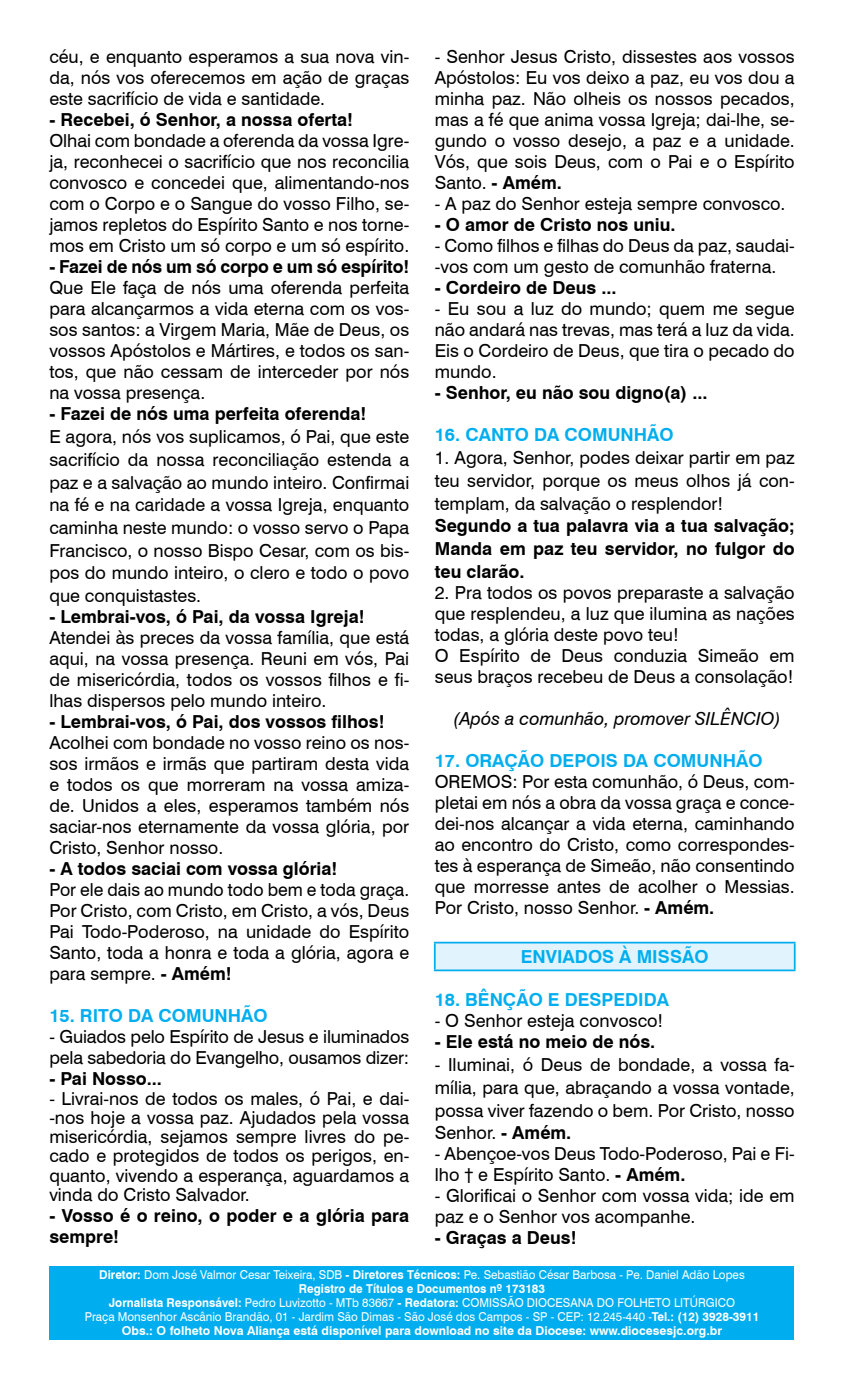
<style>
.page{position:relative;width:844px;height:1389px;background:#fff}
.page>*{position:absolute;margin:0;border:0;box-sizing:border-box;transform-origin:0 0}
.t1{font:17.85px/21px "Swiss 721 BT";color:#000;text-align:justify}
.t2{font:700 17.85px/22.8px "Swiss 721 BT";color:#000}
.t3{font:700 17.85px "Swiss 721 BT";color:#00aeef}
.t4{font:italic 17.85px "Swiss 721 BT";color:#000}
.t5{font:12.25px/14px "Swiss 721 BT";color:#fff;text-align:center;scale:.95 1}
.s1{font-weight:700}
</style>
<div class="page">
<div style="left:50px;top:1266px;width:744px;height:73px;background:#00aeef"></div>
<div style="left:434px;top:943px;width:360px;height:27px;background:#e1f4fd"></div>
<hr style="left:434px;top:942px;width:361px;height:1px;background:#00aeef">
<svg style="left:434px;top:943px;width:1px;height:27px"></svg>
<hr style="left:793px;top:943px;width:2px;height:27px;background:#00aeef">
<hr style="left:434px;top:970px;width:361px;height:1px;background:#00aeef">
<p class="t1" style="left:49px;top:46px;width:361px">céu, e enquanto esperamos a sua nova vin&shy;da, nós vos oferecemos em ação de graças este sacrifício de vida e santidade.</p>
<p class="t2" style="left:49px;top:108px;width:305px">- Recebei, ó Senhor, a nossa oferta!</p>
<p class="t1" style="left:49px;top:130px;width:361px">Olhai com bondade a oferenda da vossa Igre&shy;ja, reconhecei o sacrifício que nos reconcilia convosco e concedei que, alimentando-nos com o Corpo e o Sangue do vosso Filho, se&shy;jamos repletos do Espírito Santo e nos torne&shy;mos em Cristo um só corpo e um só espírito.</p>
<p class="t2" style="left:49px;top:255px;width:361px">- Fazei de nós um só corpo e um só espírito!</p>
<p class="t1" style="left:49px;top:277px;width:361px">Que Ele faça de nós uma oferenda perfeita para alcançarmos a vida eterna com os vos&shy;sos santos: a Virgem Maria, Mãe de Deus, os vossos Apóstolos e Mártires, e todos os san&shy;tos, que não cessam de interceder por nós na vossa presença.</p>
<p class="t2" style="left:49px;top:402px;width:318px">- Fazei de nós uma perfeita oferenda!</p>
<p class="t1" style="left:49px;top:425px;width:361px;line-height:22.8px">E agora, nós vos suplicamos, ó Pai, que este sacrifício da nossa reconciliação estenda a paz e a salvação ao mundo inteiro. Confirmai na fé e na caridade a vossa Igreja, enquanto caminha neste mundo: o vosso servo o Papa Francisco, o nosso Bispo Cesar, com os bis&shy;pos do mundo inteiro, o clero e todo o povo que conquistastes.</p>
<p class="t2" style="left:49px;top:605px;width:317px">- Lembrai-vos, ó Pai, da vossa Igreja!</p>
<p class="t1" style="left:49px;top:627px;width:361px">Atendei às preces da vossa família, que está aqui, na vossa presença. Reuni em vós, Pai de misericórdia, todos os vossos filhos e fi&shy;lhas dispersos pelo mundo inteiro.</p>
<p class="t2" style="left:49px;top:710px;width:336px">- Lembrai-vos, ó Pai, dos vossos filhos!</p>
<p class="t1" style="left:49px;top:732px;width:361px">Acolhei com bondade no vosso reino os nos&shy;sos irmãos e irmãs que partiram desta vida e todos os que morreram na vossa amiza&shy;de. Unidos a eles, esperamos também nós saciar-nos eternamente da vossa glória, por Cristo, Senhor nosso.</p>
<p class="t2" style="left:49px;top:857px;width:289px">- A todos saciai com vossa glória!</p>
<p class="t1" style="left:49px;top:879px;width:361px">Por ele dais ao mundo todo bem e toda graça.<br>Por Cristo, com Cristo, em Cristo, a vós, Deus Pai Todo-Poderoso, na unidade do Espírito Santo, toda a honra e toda a glória, agora e para sempre. <span class="s1">- Amém!</span></p>
<p class="t3" style="left:49px;top:1004px;width:220px">15. RITO DA COMUNHÃO</p>
<p class="t1" style="left:49px;top:1026px;width:361px">- Guiados pelo Espírito de Jesus e iluminados pela sabedoria do Evangelho, ousamos dizer:</p>
<p class="t2" style="left:49px;top:1067px;width:114px">- Pai Nosso...</p>
<p class="t1" style="left:49px;top:1088px;width:361px;line-height:19.2px">- Livrai-nos de todos os males, ó Pai, e dai--nos hoje a vossa paz. Ajudados pela vossa misericórdia, sejamos sempre livres do pe&shy;cado e protegidos de todos os perigos, en&shy;quanto, vivendo a esperança, aguardamos a vinda do Cristo Salvador.</p>
<p class="t2" style="left:49px;top:1204px;width:361px;line-height:21px">- Vosso é o reino, o poder e a glória para sempre!</p>
<p class="t5" style="left:85px;top:1267px;width:711px"><span class="s1">Diretor:</span> Dom José Valmor Cesar Teixeira, SDB <span class="s1">- Diretores Técnicos:</span> Pe. Sebastião César Barbosa - Pe. Daniel Adão Lopes <span class="s1">Registro de Títulos e Documentos nº 173183<br>Jornalista Responsável:</span> Pedro Luvizotto - MTb 83667 <span class="s1">- Redatora:</span> COMISSÃO DIOCESANA DO FOLHETO LITÚRGICO<br>Praça Monsenhor Ascânio Brandão, 01 - Jardim São Dimas - São José dos Campos - SP - CEP: 12.245-440 -<span class="s1">Tel.: (12) 3928-3911<br>Obs.: O folheto Nova Aliança está disponível para download no site da Diocese: www.diocesesjc.org.br</span></p>
<p class="t1" style="left:434px;top:46px;width:361px">- Senhor Jesus Cristo, dissestes aos vossos Apóstolos: Eu vos deixo a paz, eu vos dou a minha paz. Não olheis os nossos pecados, mas a fé que anima vossa Igreja; dai-lhe, se&shy;gundo o vosso desejo, a paz e a unidade.<br>Vós, que sois Deus, com o Pai e o Espírito Santo. <span class="s1">- Amém.</span></p>
<p class="t1" style="left:434px;top:193px;width:352px">- A paz do Senhor esteja sempre convosco.</p>
<p class="t2" style="left:434px;top:213px;width:242px">- O amor de Cristo nos uniu.</p>
<p class="t1" style="left:434px;top:235px;width:361px">- Como filhos e filhas do Deus da paz, saudai--vos com um gesto de comunhão fraterna.</p>
<p class="t2" style="left:434px;top:276px;width:183px">- Cordeiro de Deus ...</p>
<p class="t1" style="left:434px;top:298px;width:361px">- Eu sou a luz do mundo; quem me segue não andará nas trevas, mas terá a luz da vida.<br>Eis o Cordeiro de Deus, que tira o pecado do mundo.</p>
<p class="t2" style="left:434px;top:381px;width:274px">- Senhor, eu não sou digno(a) ...</p>
<p class="t3" style="left:434px;top:423px;width:240px">16. CANTO DA COMUNHÃO</p>
<p class="t1" style="left:434px;top:446px;width:361px;line-height:22.8px">1. Agora, Senhor, podes deixar partir em paz teu servidor, porque os meus olhos já con&shy;templam, da salvação o resplendor!</p>
<p class="t2" style="left:434px;top:514px;width:361px;text-align:justify">Segundo a tua palavra via a tua salvação; Manda em paz teu servidor, no fulgor do teu clarão.</p>
<p class="t1" style="left:434px;top:581px;width:361px;text-align:left">2. Pra todos os povos preparaste a salvação que resplendeu, a luz que ilumina as nações todas, a glória deste povo teu!<br>O Espírito de Deus conduzia Simeão em seus braços recebeu de Deus a consolação!</p>
<p class="t4" style="left:453px;top:706px;width:328px">(Após a comunhão, promover SILÊNCIO)</p>
<p class="t3" style="left:434px;top:748px;width:329px">17. ORAÇÃO DEPOIS DA COMUNHÃO</p>
<p class="t1" style="left:434px;top:770px;width:361px">OREMOS: Por esta comunhão, ó Deus, com&shy;pletai em nós a obra da vossa graça e conce&shy;dei-nos alcançar a vida eterna, caminhando ao encontro do Cristo, como correspondes&shy;tes à esperança de Simeão, não consentindo que morresse antes de acolher o Messias.<br>Por Cristo, nosso Senhor. <span class="s1">- Amém.</span></p>
<p class="t3" style="left:520px;top:945px;width:189px">ENVIADOS À MISSÃO</p>
<p class="t3" style="left:434px;top:988px;width:236px">18. BÊNÇÃO E DESPEDIDA</p>
<p class="t1" style="left:434px;top:1010px;width:230px">- O Senhor esteja convosco!</p>
<p class="t2" style="left:434px;top:1030px;width:222px">- Ele está no meio de nós.</p>
<p class="t1" style="left:434px;top:1053px;width:361px;line-height:22.8px">- Iluminai, ó Deus de bondade, a vossa fa&shy;mília, para que, abraçando a vossa vontade, possa viver fazendo o bem. Por Cristo, nosso Senhor. <span class="s1">- Amém.</span></p>
<p class="t1" style="left:434px;top:1143px;width:361px">- Abençoe-vos Deus Todo-Poderoso, Pai e Fi&shy;lho † e Espírito Santo. <span class="s1">- Amém.</span></p>
<p class="t1" style="left:434px;top:1185px;width:361px">- Glorificai o Senhor com vossa vida; ide em paz e o Senhor vos acompanhe.</p>
<p class="t2" style="left:434px;top:1226px;width:143px">- Graças a Deus!</p>
</div>
